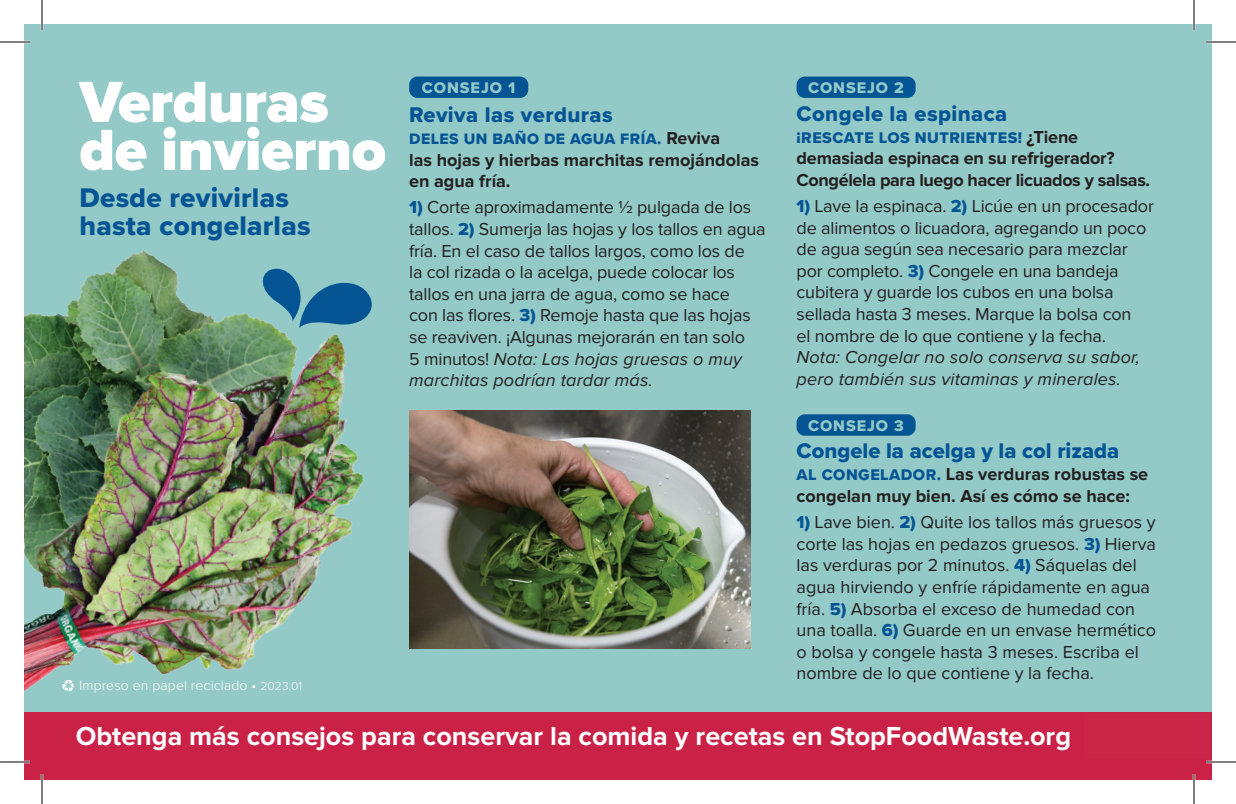
<style>
.page{position:relative;width:1236px;height:804px;background:#fff}
.page>*{position:absolute;margin:0;border:0;box-sizing:border-box;transform-origin:0 0}
.t1{font:900 60px/48px "Proxima Nova";letter-spacing:-.01em;color:#fff}
.t2{font:28px/28px "Proxima Nova Extrabld";letter-spacing:.01em;color:#055494}
.t3{font:700 27px "Proxima Nova";color:#fff}
.t4{font:22px "Proxima Nova Extrabld";letter-spacing:.02em;color:#055494}
.t5{font:22px "Proxima Nova Extrabld";color:#055494}
.t6{font:18px/21.6px "Proxima Nova";letter-spacing:-.01em;color:#231f20}
.t7{font:700 18px/21.6px "Proxima Nova";color:#231f20}
.t8{font:700 18px/21.6px "Proxima Nova";letter-spacing:-.02em;color:#231f20}
.t9{font:italic 18px/21.6px "Proxima Nova";letter-spacing:.01em;color:#231f20}
.t10{font:16px "Proxima Nova Extrabld";letter-spacing:.03em;color:#055494}
.t11{font:16px "Proxima Nova Extrabld";letter-spacing:.06em;color:#93cac8}
.t12{font:15.6px "Proxima Nova Extrabld";letter-spacing:.03em;color:#055494}
.t13{font:300 14px "Proxima Nova";letter-spacing:.01em;color:#fff}
.s1{font-family:"Proxima Nova";font-weight:700;font-size:18px;color:#231f20}
.s2{font-family:"Proxima Nova Extrabld";color:#055494}
.s3{font-style:italic}
.s4{font-size:12px}
.s5{font-family:"Proxima Nova Extrabld";font-weight:400;font-size:16px;color:#055494}
</style>
<div class="page">
<div style="left:24px;top:24px;width:1188px;height:738px;background:#93cac8"></div>
<img style="left:409px;top:410px;width:341px;height:238px">
<div style="left:797px;top:77px;width:119px;height:21px;background:#055494;border-radius:8px"></div>
<div style="left:797px;top:414px;width:119px;height:22px;background:#055494;border-radius:8px"></div>
<div style="left:409px;top:77px;width:119px;height:21px;background:#055494;border-radius:8px"></div>
<img style="left:24px;top:250px;width:340px;height:442px">
<div style="left:24px;top:712px;width:1188px;height:68px;background:#ca2247"></div>
<svg style="left:259px;top:262px;width:113px;height:66px"></svg>
<hr style="left:0;top:41px;width:30px;height:2px;background:#fff">
<hr style="left:1206px;top:41px;width:30px;height:2px;background:#fff">
<hr style="left:0;top:761px;width:30px;height:2px;background:#fff">
<hr style="left:1206px;top:761px;width:30px;height:2px;background:#fff">
<hr style="left:41px;top:0;width:2px;height:30px;background:#fff">
<hr style="left:41px;top:774px;width:2px;height:30px;background:#fff">
<hr style="left:1193px;top:0;width:2px;height:30px;background:#fff">
<hr style="left:1193px;top:774px;width:2px;height:30px;background:#fff">
<hr style="left:0;top:42px;width:30px;height:1px;background:#000">
<hr style="left:1206px;top:42px;width:30px;height:1px;background:#000">
<hr style="left:0;top:762px;width:30px;height:1px;background:#000">
<hr style="left:1206px;top:762px;width:30px;height:1px;background:#000">
<hr style="left:42px;top:0;width:1px;height:30px;background:#000">
<hr style="left:42px;top:774px;width:1px;height:30px;background:#000">
<hr style="left:1194px;top:0;width:1px;height:30px;background:#000">
<hr style="left:1194px;top:774px;width:1px;height:30px;background:#000">
<h1 class="t1" style="left:79px;top:80px;width:308px">Verduras de invierno</h1>
<h2 class="t2" style="left:79px;top:183px;width:233px">Desde revivirlas hasta congelarlas</h2>
<p class="t11" style="left:422px;top:76px;width:95px">CONSEJO 1</p>
<p class="t4" style="left:409px;top:98px;width:205px">Reviva las verduras</p>
<p class="t12" style="left:409px;top:127px;width:312px">DELES UN BAÑO DE AGUA FRÍA. <span class="s1">Reviva</span></p>
<p class="t7" style="left:409px;top:149px;width:351px">las hojas y hierbas marchitas remojándolas en agua fría.</p>
<p class="t6" style="left:409px;top:197px;width:358px"><span class="s2">1)</span> Corte aproximadamente ½ pulgada de los tallos. <span class="s2">2)</span> Sumerja las hojas y los tallos en agua fría. En el caso de tallos largos, como los de<br>la col rizada o la acelga, puede colocar los tallos en una jarra de agua, como se hace<br>con las flores. <span class="s2">3)</span> Remoje hasta que las hojas se reaviven. ¡Algunas mejorarán en tan solo<br>5 minutos! <span class="s3">Nota: Las hojas gruesas o muy marchitas podrían tardar más.</span></p>
<p class="t13" style="left:79px;top:679px;width:224px">Impreso en papel reciclado • <span class="s4">2023.01</span></p>
<p class="t11" style="left:808px;top:76px;width:97px">CONSEJO 2</p>
<p class="t4" style="left:797px;top:97px;width:212px">Congele la espinaca</p>
<p class="t10" style="left:797px;top:125px;width:283px">¡RESCATE LOS NUTRIENTES! <span class="s1">¿Tiene</span></p>
<p class="t8" style="left:797px;top:148px;width:355px">demasiada espinaca en su refrigerador?<br>Congélela para luego hacer licuados y salsas.</p>
<p class="t6" style="left:797px;top:196px;width:359px"><span class="s2">1)</span> Lave la espinaca. <span class="s2">2)</span> Licúe en un procesador de alimentos o licuadora, agregando un poco de agua según sea necesario para mezclar por completo. <span class="s2">3)</span> Congele en una bandeja cubitera y guarde los cubos en una bolsa sellada hasta 3 meses. Marque la bolsa con<br>el nombre de lo que contiene y la fecha.</p>
<p class="t9" style="left:797px;top:347px;width:345px">Nota: Congelar no solo conserva su sabor, pero también sus vitaminas y minerales.</p>
<p class="t11" style="left:808px;top:413px;width:97px">CONSEJO 3</p>
<p class="t5" style="left:797px;top:435px;width:324px">Congele la acelga y la col rizada</p>
<p class="t7" style="left:797px;top:464px;width:353px"><span class="s5">AL CONGELADOR.</span> Las verduras robustas se congelan muy bien. Así es cómo se hace:</p>
<p class="t6" style="left:797px;top:512px;width:361px"><span class="s2">1)</span> Lave bien. <span class="s2">2)</span> Quite los tallos más gruesos y corte las hojas en pedazos gruesos. <span class="s2">3)</span> Hierva las verduras por 2 minutos. <span class="s2">4)</span> Sáquelas del agua hirviendo y enfríe rápidamente en agua fría. <span class="s2">5)</span> Absorba el exceso de humedad con una toalla. <span class="s2">6)</span> Guarde en un envase hermético o bolsa y congele hasta 3 meses. Escriba el nombre de lo que contiene y la fecha.</p>
<h3 class="t3" style="left:76px;top:721px;width:997px">Obtenga más consejos para conservar la comida y recetas en StopFoodWaste.org</h3>
</div>
